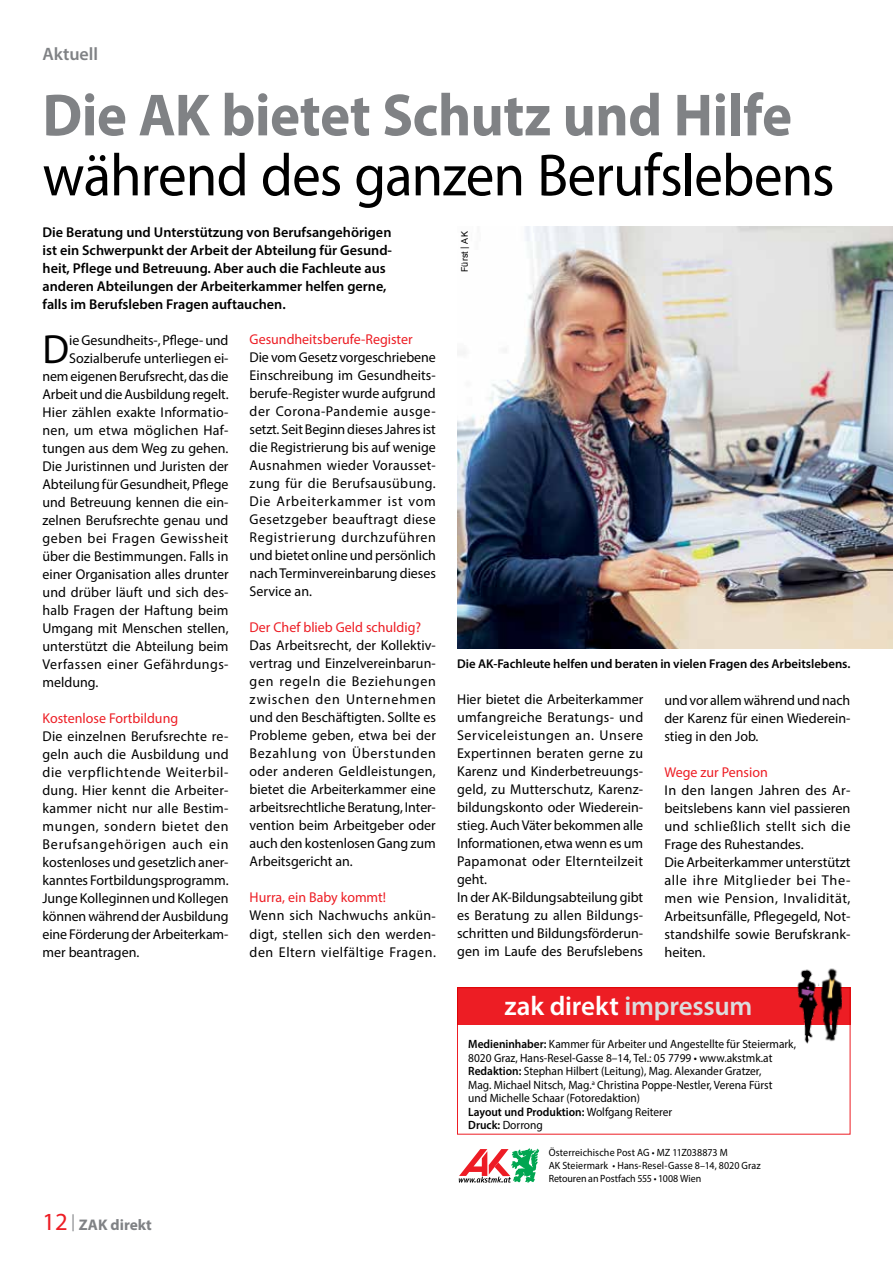
<style>
.page{position:relative;width:893px;height:1263px;background:#fff}
.page>*{position:absolute;margin:0;border:0;box-sizing:border-box;transform-origin:0 0}
.t1{font:60px/60px "Myriad Pro";letter-spacing:-.015em;color:#000;scale:.95 1}
.t2{font:40.95px "Myriad Pro";color:#000}
.t3{font:600 27px "Myriad Pro";letter-spacing:-.01em;color:#fff}
.t4{font:600 18px "Myriad Pro";color:#808285}
.t5{font:700 15.45px "Myriad Pro";color:#808285}
.t6{font:14.25px/18px "Myriad Pro";color:#000;text-align:justify}
.t7{font:600 14.25px/18px "Myriad Pro";color:#000}
.t8{font:14.25px "Myriad Pro";color:#ed1d24}
.t9{font:14.25px "Myriad Pro";letter-spacing:.03em;color:#000}
.t10{font:14.25px "Myriad Pro";letter-spacing:.035em;color:#000}
.t11{font:14.25px "Myriad Pro";letter-spacing:.025em;color:#000}
.t12{font:600 12.75px "Myriad Pro";color:#000}
.t13{font:12px/13.5px "Myriad Pro";color:#000;scale:.95 1}
.t14{font:10.5px/12.6px "Myriad Pro";letter-spacing:.01em;color:#000;scale:.95 1}
.t15{font:9px "Arial";color:#000}
.s1{font-weight:700;color:#808285}
.s2{font-weight:400;font-size:24.6px;color:#ed1d24}
.s3{font-style:inherit}
.s4{color:#dcddde}
.s5{font-weight:600}
</style>
<div class="page">
<img style="left:457px;top:226px;width:436px;height:423px">
<div style="left:457px;top:987px;width:393px;height:38px;background:#ed1d24"></div>
<img style="left:819px;top:968px;width:23px;height:74px">
<img style="left:795px;top:969px;width:24px;height:75px">
<svg style="left:459px;top:1148px;width:80px;height:34px"></svg>
<p class="t4" style="left:43px;top:43px;width:57px">Aktuell</p>
<p class="t1" style="left:43px;top:84px;width:835px"><span class="s1">Die AK bietet Schutz und Hilfe </span>während des ganzen Berufslebens</p>
<p class="t15" style="left:459px;top:272px;width:42px;rotate:-90deg">Fürst | AK</p>
<p class="t7" style="left:43px;top:223px;width:351px">Die Beratung und Unterstützung von Berufsangehörigen ist ein Schwerpunkt der Arbeit der Abteilung für Gesund&shy;heit, Pflege und Betreuung. Aber auch die Fachleute aus anderen Abteilungen der Arbeiterkammer helfen gerne, falls im Berufsleben Fragen auftauchen.</p>
<p class="t2" style="left:43px;top:323px;width:28px">D</p>
<p class="t6" style="left:69px;top:330px;width:161px">ie Gesundheits-, Pfege- und</p>
<p class="t6" style="left:69px;top:348px;width:161px">Sozialberufe unterliegen ei-</p>
<p class="t6" style="left:43px;top:366px;width:188px">nem eigenen Berufsrecht, das die</p>
<p class="t6" style="left:43px;top:384px;width:188px">Arbeit und die Ausbildung regelt.</p>
<p class="t6" style="left:43px;top:402px;width:188px">Hier zählen exakte Informatio-</p>
<p class="t11" style="left:43px;top:421px;width:188px">nen, um etwa möglichen Haf-</p>
<p class="t6" style="left:43px;top:438px;width:188px">tungen aus dem Weg zu gehen.</p>
<p class="t6" style="left:43px;top:456px;width:188px">Die Juristinnen und Juristen der</p>
<p class="t6" style="left:43px;top:474px;width:188px">Abteilung für Gesundheit, Pfege</p>
<p class="t6" style="left:43px;top:492px;width:188px">und Betreuung kennen die ein-</p>
<p class="t6" style="left:43px;top:510px;width:187px">zelnen Berufsrechte genau und</p>
<p class="t10" style="left:43px;top:529px;width:188px">geben bei Fragen Gewissheit</p>
<p class="t6" style="left:43px;top:546px;width:188px">über die Bestimmungen. Falls in</p>
<p class="t6" style="left:43px;top:564px;width:188px">einer Organisation alles drunter</p>
<p class="t6" style="left:43px;top:582px;width:188px">und drüber läuft und sich des-</p>
<p class="t6" style="left:43px;top:600px;width:188px">halb Fragen der Haftung beim</p>
<p class="t6" style="left:43px;top:618px;width:188px">Umgang mit Menschen stellen,</p>
<p class="t6" style="left:43px;top:636px;width:188px">unterstützt die Abteilung beim</p>
<p class="t9" style="left:43px;top:655px;width:188px">Verfassen einer Gefährdungs-</p>
<p class="t6" style="left:43px;top:672px;width:57px">meldung.</p>
<p class="t8" style="left:43px;top:709px;width:137px">Kostenlose Fortbildung</p>
<p class="t6" style="left:43px;top:726px;width:188px">Die einzelnen Berufsrechte re&shy;geln auch die Ausbildung und die verpflichtende Weiterbil&shy;dung. Hier kennt die Arbeiter&shy;kammer nicht nur alle Bestim&shy;mungen, sondern bietet den Berufsangehörigen auch ein kostenloses und gesetzlich aner&shy;kanntes Fortbildungsprogramm.<br>Junge Kolleginnen und Kollegen können während der Ausbildung eine Förderung der Arbeiterkam&shy;mer beantragen.</p>
<p class="t8" style="left:250px;top:331px;width:165px">Gesundheitsberufe-Register</p>
<p class="t6" style="left:250px;top:348px;width:188px">Die vom Gesetz vorgeschriebene Einschreibung im Gesundheits&shy;berufe-Register wurde aufgrund der Corona-Pandemie ausge&shy;setzt. Seit Beginn dieses Jahres ist die Registrierung bis auf wenige Ausnahmen wieder Vorausset&shy;zung für die Berufsausübung.<br>Die Arbeiterkammer ist vom Gesetzgeber beauftragt diese Registrierung durchzuführen und bietet online und persönlich nach Terminvereinbarung dieses Service an.</p>
<p class="t8" style="left:250px;top:619px;width:173px">Der Chef blieb Geld schuldig?</p>
<p class="t6" style="left:250px;top:636px;width:188px">Das Arbeitsrecht, der Kollektiv&shy;vertrag und Einzelvereinbarun&shy;gen regeln die Beziehungen zwischen den Unternehmen und den Beschäftigten. Sollte es Probleme geben, etwa bei der Bezahlung von Überstunden oder anderen Geldleistungen, bietet die Arbeiterkammer eine arbeitsrechtliche Beratung, Inter&shy;vention beim Arbeitgeber oder auch den kostenlosen Gang zum Arbeitsgericht an.</p>
<p class="t8" style="left:250px;top:889px;width:138px">Hurra, ein Baby kommt!</p>
<p class="t6" style="left:250px;top:906px;width:188px">Wenn sich Nachwuchs ankün&shy;digt, stellen sich den werden&shy;den Eltern vielfältige Fragen.</p>
<p class="t5" style="left:43px;top:1215px;width:111px"><span class="s2">12</span> <sup>|</sup> <span class="s3">ZAK</span> direkt</p>
<p class="t12" style="left:457px;top:656px;width:395px">Die AK-Fachleute helfen und beraten in vielen Fragen des Arbeitslebens.</p>
<p class="t6" style="left:457px;top:690px;width:188px;text-align:left">Hier bietet die Arbeiterkammer umfangreiche Beratungs- und<br>Serviceleistungen an. Unsere<br>Expertinnen beraten gerne zu<br>Karenz und Kinderbetreuungs&shy;geld, zu Mutterschutz, Karenz&shy;bildungskonto oder Wiederein&shy;stieg. Auch Väter bekommen alle<br>Informationen, etwa wenn es um<br>Papamonat oder Elternteilzeit geht.<br>In der AK-Bildungsabteilung gibt es Beratung zu allen Bildungs&shy;schritten und Bildungsförderun&shy;gen im Laufe des Berufslebens</p>
<p class="t6" style="left:664px;top:690px;width:188px">und vor allem während und nach der Karenz für einen Wiederein&shy;stieg in den Job.</p>
<p class="t8" style="left:664px;top:763px;width:105px">Wege zur Pension</p>
<p class="t6" style="left:664px;top:780px;width:188px;text-align:left">In den langen Jahren des Ar&shy;beitslebens kann viel passieren und schließlich stellt sich die<br>Frage des Ruhestandes.<br>Die Arbeiterkammer unterstützt alle ihre Mitglieder bei The&shy;men wie Pension, Invalidität,<br>Arbeitsunfälle, Pfegegeld, Not&shy;standshilfe sowie Berufskrank&shy;heiten.</p>
<p class="t3" style="left:505px;top:989px;width:249px">zak direkt <span class="s4">impressum</span></p>
<p class="t13" style="left:468px;top:1037px;width:347px"><span class="s5">Medieninhaber:</span> Kammer für Arbeiter und Angestellte für Steiermark, 8020 Graz, Hans-Resel-Gasse 8–14, Tel.: 05 7799 • www.akstmk.at <span class="s5">Redaktion:</span> Stephan Hilbert (Leitung), Mag. Alexander Gratzer,<br>Mag. Michael Nitsch, Mag.<sup>a</sup> Christina Poppe-Nestler, Verena Fürst<br>und Michelle Schaar (Fotoredaktion)<br><span class="s5">Layout und Produktion:</span> Wolfgang Reiterer<br><span class="s5">Druck:</span> Dorrong</p>
<p class="t14" style="left:549px;top:1146px;width:225px">Österreichische Post AG • MZ 11Z038873 M<br>AK Steiermark • Hans-Resel-Gasse 8–14, 8020 Graz<br>Retouren an Postfach 555 • 1008 Wien</p>
</div>
